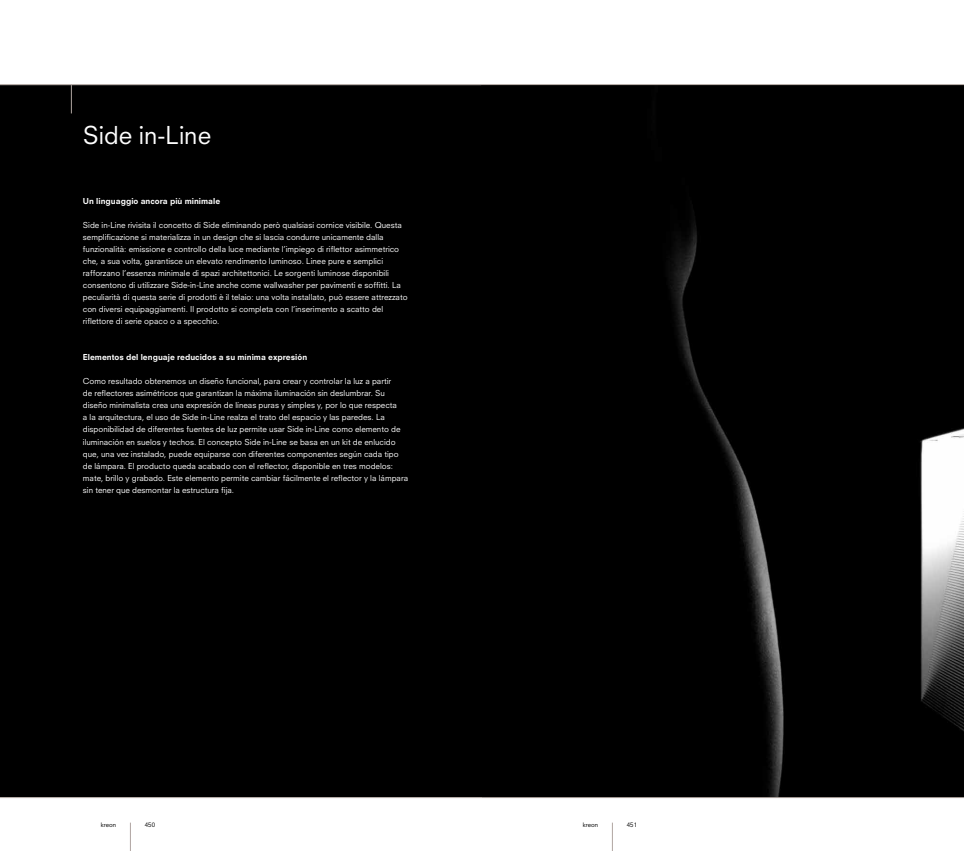
<style>
.page{position:relative;width:964px;height:851px;background:#fff}
.page>*{position:absolute;margin:0;border:0;box-sizing:border-box;transform-origin:0 0}
.t1{font:24px "Neuzeit SLT Std";color:#fdfdfd}
.t2{font:8px/12px "Neuzeit SLT Std";color:#fdfdfd}
.t3{font:800 8px "Neuzeit SLT Std";color:#fdfdfd}
.t4{font:6px "Neuzeit SLT Std";letter-spacing:.005em;color:#000}
</style>
<div class="page">
<div style="left:482px;top:85px;width:482px;height:712px;background:#000"></div>
<div style="left:0;top:85px;width:482px;height:712px;background:#000"></div>
<svg style="left:130px;top:822px;width:1px;height:28px"></svg>
<svg style="left:612px;top:822px;width:1px;height:28px"></svg>
<hr style="left:0;top:84px;width:964px;height:1px;background:#b0a6a1">
<hr style="left:0;top:797px;width:964px;height:1px;background:#b0a6a1">
<svg style="left:71px;top:85px;width:1px;height:28px"></svg>
<h1 class="t1" style="left:83px;top:121px;width:130px">Side in-Line</h1>
<p class="t3" style="left:83px;top:196px;width:139px">Un linguaggio ancora più minimale</p>
<p class="t2" style="left:83px;top:219px;width:326px">Side in-Line rivisita il concetto di Side eliminando però qualsiasi cornice visibile. Questa semplificazione si materializza in un design che si lascia condurre unicamente dalla funzionalità: emissione e controllo della luce mediante l’impiego di riflettor asimmetrico che, a sua volta, garantisce un elevato rendimento luminoso. Linee pure e semplici rafforzano l’essenza minimale di spazi architettonici. Le sorgenti luminose disponibili consentono di utilizzare Side-in-Line anche come wallwasher per pavimenti e soffitti. La peculiarità di questa serie di prodotti è il telaio: una volta installato, può essere attrezzato con diversi equipaggiamenti. Il prodotto si completa con l’inserimento a scatto del riflettore di serie opaco o a specchio.</p>
<p class="t3" style="left:83px;top:352px;width:226px">Elementos del lenguaje reducidos a su mínima expresión</p>
<p class="t2" style="left:83px;top:375px;width:327px">Como resultado obtenemos un diseño funcional, para crear y controlar la luz a partir<br>de reflectores asimétricos que garantizan la máxima iluminación sin deslumbrar. Su diseño minimalista crea una expresión de líneas puras y simples y, por lo que respecta<br>a la arquitectura, el uso de Side in-Line realza el trato del espacio y las paredes. La disponibilidad de diferentes fuentes de luz permite usar Side in-Line como elemento de iluminación en suelos y techos. El concepto Side in-Line se basa en un kit de enlucido que, una vez instalado, puede equiparse con diferentes componentes según cada tipo de lámpara. El producto queda acabado con el reflector, disponible en tres modelos: mate, brillo y grabado. Este elemento permite cambiar fácilmente el reflector y la lámpara sin tener que desmontar la estructura fija.</p>
<p class="t4" style="left:101px;top:821px;width:17px">kreon</p>
<p class="t4" style="left:145px;top:821px;width:12px">450</p>
<p class="t4" style="left:583px;top:821px;width:17px">kreon</p>
<p class="t4" style="left:627px;top:821px;width:12px">451</p>
</div>
